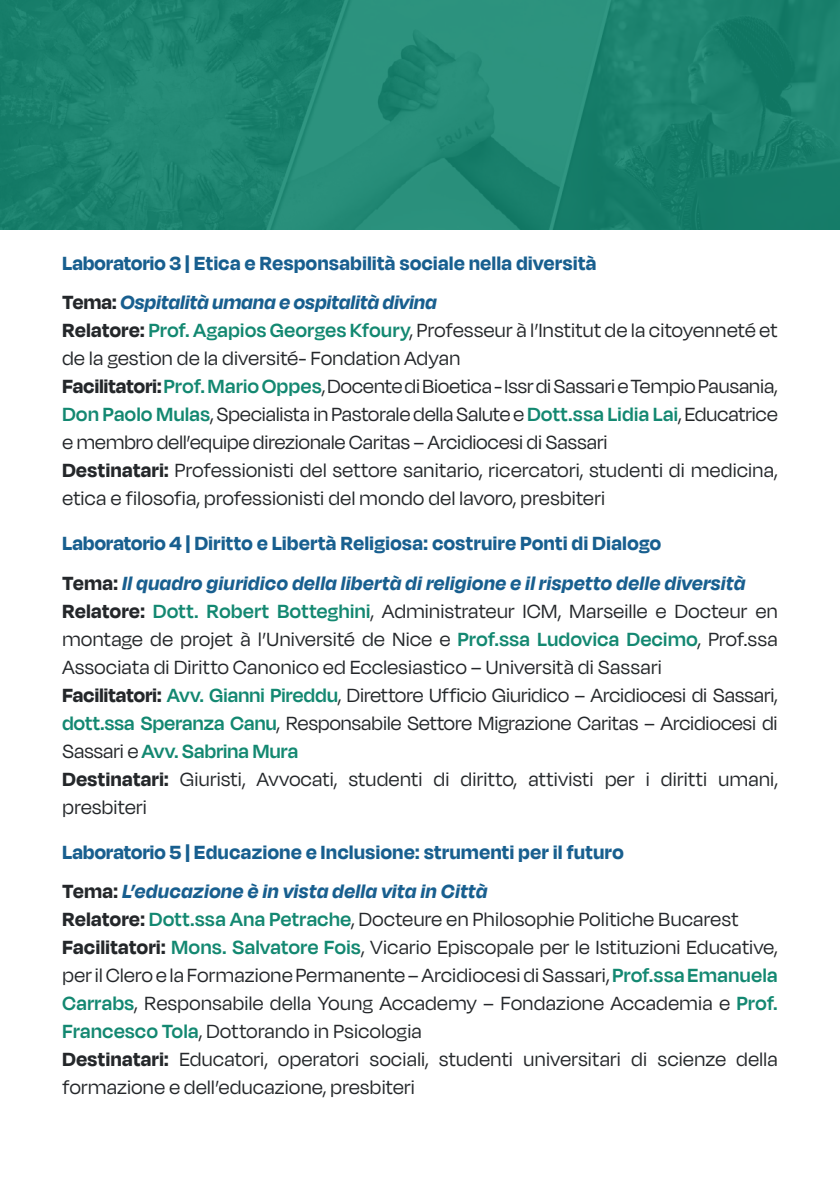
<style>
.page{position:relative;width:840px;height:1191px;background:#fff}
.page>*{position:absolute;margin:0;border:0;box-sizing:border-box;transform-origin:0 0}
.t1{font:22px/28px "Degular Display";letter-spacing:.015em;color:#24272a}
.t2{font:700 22px/39.4px "Degular Display";letter-spacing:.025em;color:#185f8f}
.t3{font:italic 700 22px/39.4px "Degular Display";letter-spacing:.035em;color:#185f8f}
.s1{color:#24272a}
.s2{font-style:italic}
.s3{font-weight:700}
.s4{font-weight:600;color:#138871}
.s5{font-style:normal}
.s6{font-style:normal;color:#24272a}
</style>
<div class="page">
<img style="left:0;top:0;width:839px;height:229px">
<hr style="left:839px;top:0;width:1px;height:229px;background:#1e6594">
<p class="t2" style="left:62px;top:243px;width:535px">Laboratorio 3 | Etica e Responsabilità sociale nella diversità<br><span class="s1">Tema:</span> <span class="s2">Ospitalità umana e ospitalità divina</span></p>
<p class="t1" style="left:62px;top:316px;width:716px"><span class="s3">Relatore:</span> <span class="s4">Prof. Agapios Georges Kfoury</span>, Professeur à l’Institut de la citoyenneté et de la gestion de la diversité- Fondation Adyan<br><span class="s3">Facilitatori:</span><span class="s4">Prof. Mario Oppes</span>, Docente di Bioetica - Issr di Sassari e Tempio Pausania, <span class="s4">Don Paolo Mulas</span>, Specialista in Pastorale della Salute e <span class="s4">Dott.ssa Lidia Lai</span>, Educatrice e membro dell’equipe direzionale Caritas – Arcidiocesi di Sassari<br><span class="s3">Destinatari:</span> Professionisti del settore sanitario, ricercatori, studenti di medicina, etica e filosofia, professionisti del mondo del lavoro, presbiteri</p>
<p class="t3" style="left:62px;top:523px;width:684px"><span class="s5">Laboratorio 4 | Diritto e Libertà Religiosa: costruire Ponti di Dialogo<br></span><span class="s6">Tema:</span> Il quadro giuridico della libertà di religione e il rispetto delle diversità</p>
<p class="t1" style="left:62px;top:596px;width:716px"><span class="s3">Relatore:</span> <span class="s4">Dott. Robert Botteghini</span>, Administrateur ICM, Marseille e Docteur en montage de projet à l’Université de Nice e <span class="s4">Prof.ssa Ludovica Decimo</span>, Prof.ssa Associata di Diritto Canonico ed Ecclesiastico – Università di Sassari<br><span class="s3">Facilitatori:</span> <span class="s4">Avv. Gianni Pireddu</span>, Direttore Ufficio Giuridico – Arcidiocesi di Sassari, <span class="s4">dott.ssa Speranza Canu</span>, Responsabile Settore Migrazione Caritas – Arcidiocesi di Sassari e <span class="s4">Avv. Sabrina Mura<br></span><span class="s3">Destinatari:</span> Giuristi, Avvocati, studenti di diritto, attivisti per i diritti umani, presbiteri</p>
<p class="t2" style="left:62px;top:831px;width:562px">Laboratorio 5 | Educazione e Inclusione: strumenti per il futuro<br><span class="s1">Tema:</span> <span class="s2">L’educazione è in vista della vita in Città</span></p>
<p class="t1" style="left:62px;top:905px;width:716px"><span class="s3">Relatore:</span> <span class="s4">Dott.ssa Ana Petrache</span>, Docteure en Philosophie Politiche Bucarest <span class="s3">Facilitatori:</span> <span class="s4">Mons. Salvatore Fois</span>, Vicario Episcopale per le Istituzioni Educative, per il Clero e la Formazione Permanente – Arcidiocesi di Sassari, <span class="s4">Prof.ssa Emanuela Carrabs</span>, Responsabile della Young Accademy – Fondazione Accademia e <span class="s4">Prof.<br>Francesco Tola</span>, Dottorando in Psicologia<br><span class="s3">Destinatari:</span> Educatori, operatori sociali, studenti universitari di scienze della formazione e dell’educazione, presbiteri</p>
</div>
